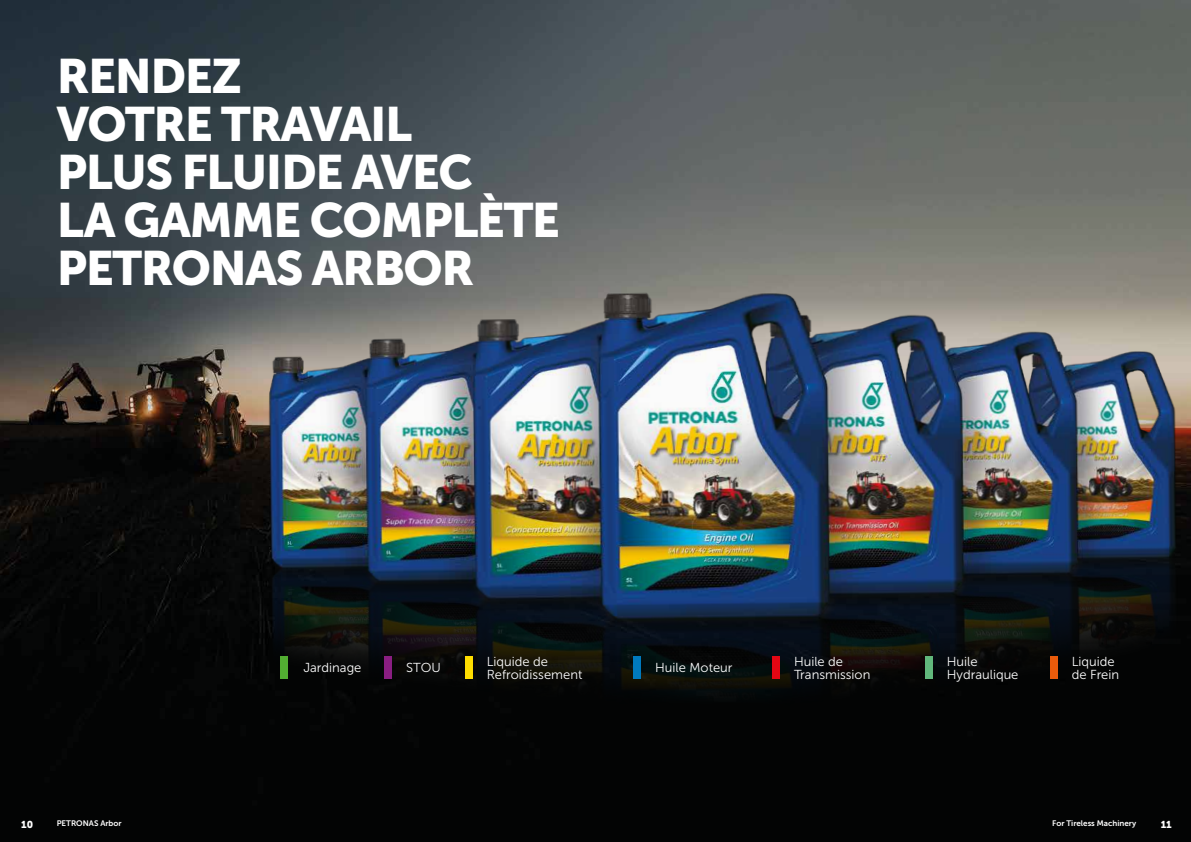
<style>
.page{position:relative;width:1191px;height:842px;background:#fff}
.page>*{position:absolute;margin:0;border:0;box-sizing:border-box;transform-origin:0 0}
.t1{font:48px/48px "Museo Sans 900";letter-spacing:-.03em;color:#fff}
.t2{font:13px/13px "Museo Sans 300";color:#fff}
.t3{font:10px "Museo Sans 900";color:#fff}
.t4{font:8px "Museo Sans 700";color:#fff}
</style>
<div class="page">
<img style="left:0;top:0;width:1191px;height:842px">
<img style="left:262px;top:0;width:929px;height:744px">
<div style="left:280px;top:656px;width:8px;height:23px;background:#52ae32"></div>
<div style="left:385px;top:656px;width:7px;height:23px;background:#8a1e82"></div>
<div style="left:465px;top:656px;width:7px;height:23px;background:#fd0"></div>
<div style="left:633px;top:656px;width:8px;height:23px;background:#007abe"></div>
<div style="left:772px;top:656px;width:8px;height:23px;background:#e30613"></div>
<div style="left:925px;top:656px;width:7px;height:23px;background:#61b87c"></div>
<div style="left:1050px;top:656px;width:7px;height:23px;background:#ea5b0b"></div>
<h1 class="t1" style="left:57px;top:52px;width:505px">RENDEZ<br>VOTRE TRAVAIL<br>PLUS FLUIDE AVEC<br>LA GAMME COMPLÈTE<br>PETRONAS ARBOR</h1>
<p class="t2" style="left:303px;top:661px;width:60px">Jardinage</p>
<p class="t2" style="left:406px;top:661px;width:36px">STOU</p>
<p class="t2" style="left:487px;top:655px;width:97px">Liquide de<br>Refroidissement</p>
<p class="t2" style="left:794px;top:655px;width:78px">Huile de<br>Transmission</p>
<p class="t2" style="left:946px;top:655px;width:73px">Huile<br>Hydraulique</p>
<p class="t2" style="left:1071px;top:655px;width:49px">Liquide de Frein</p>
<p class="t2" style="left:655px;top:661px;width:79px">Huile Moteur</p>
<p class="t3" style="left:21px;top:818px;width:13px">10</p>
<p class="t4" style="left:57px;top:819px;width:66px">PETRONAS Arbor</p>
<p class="t4" style="left:1052px;top:819px;width:86px">For Tireless Machinery</p>
<p class="t3" style="left:1160px;top:818px;width:13px">11</p>
</div>
